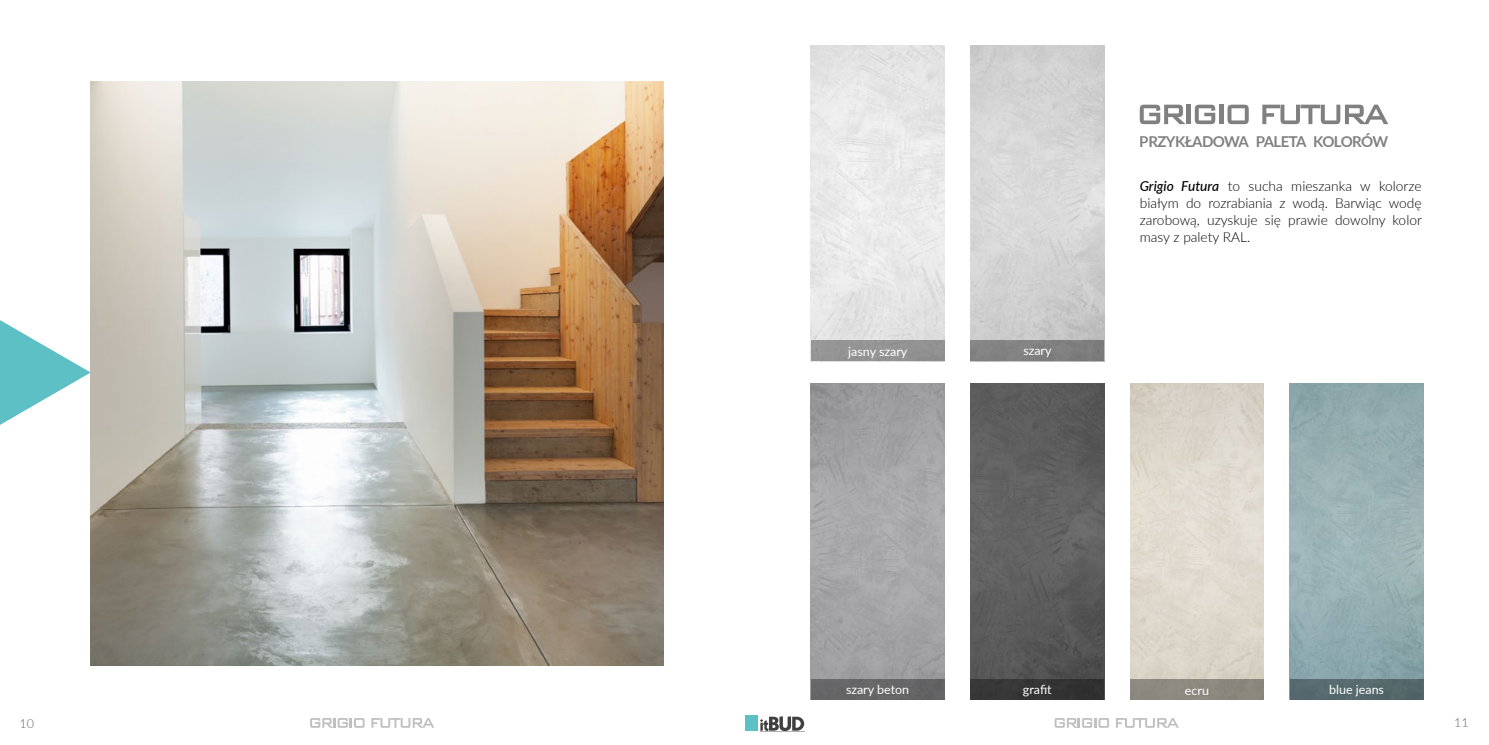
<style>
.page{position:relative;width:1489px;height:745px;background:#fff}
.page>*{position:absolute;margin:0;border:0;box-sizing:border-box;transform-origin:0 0}
.t1{font:700 15px "Lato";letter-spacing:-.04em;color:#000}
.t2{font:300 13.75px/16.9px "Lato";color:#000;text-align:justify}
.t3{font:12.5px "Lato";color:#fff}
.t4{font:300 12.5px "Lato";color:#646363}
.s1{font-weight:500;font-style:italic}
</style>
<div class="page">
<svg style="left:310px;top:718px;width:54px;height:9px"></svg>
<svg style="left:371px;top:718px;width:63px;height:9px"></svg>
<svg style="left:760px;top:716px;width:44px;height:14px"></svg>
<div style="left:731px;top:715px;width:27px;height:15px;background:#5cc0c5"></div>
<svg style="left:1054px;top:718px;width:55px;height:9px"></svg>
<svg style="left:1116px;top:718px;width:62px;height:9px"></svg>
<img style="left:90px;top:81px;width:573px;height:583px">
<img style="left:810px;top:45px;width:134px;height:295px">
<img style="left:970px;top:45px;width:133px;height:295px">
<img style="left:810px;top:383px;width:134px;height:295px">
<img style="left:970px;top:383px;width:133px;height:295px">
<svg style="left:0;top:320px;width:90px;height:105px"></svg>
<div style="left:810px;top:340px;width:134px;height:21px;background:#939393"></div>
<div style="left:970px;top:340px;width:133px;height:21px;background:#818181"></div>
<div style="left:810px;top:678px;width:134px;height:21px;background:#666667"></div>
<div style="left:970px;top:678px;width:133px;height:21px;background:#353535"></div>
<div style="left:1289px;top:678px;width:134px;height:21px;background:#56696d"></div>
<div style="left:1130px;top:678px;width:133px;height:21px;background:#8d8980"></div>
<svg style="left:1139px;top:105px;width:46px;height:19px"></svg>
<hr style="left:1186px;top:105px;width:4px;height:19px;background:#808080">
<svg style="left:1194px;top:105px;width:21px;height:19px"></svg>
<hr style="left:1219px;top:105px;width:4px;height:19px;background:#808080">
<svg style="left:1227px;top:105px;width:21px;height:19px"></svg>
<svg style="left:1262px;top:105px;width:125px;height:19px"></svg>
<div style="left:664px;top:708px;width:80px;height:36px;background:#fff"></div>
<p class="t1" style="left:1139px;top:130px;width:250px">PRZYKŁADOWA PALETA KOLORÓW</p>
<p class="t3" style="left:848px;top:342px;width:61px">jasny szary</p>
<p class="t3" style="left:1023px;top:341px;width:30px">szary</p>
<p class="t2" style="left:1139px;top:177px;width:284px"><span class="s1">Grigio Futura</span> to sucha mieszanka w kolorze białym do rozrabiania z wodą. Barwiąc wodę zarobową, uzyskuje się prawie dowolny kolor masy z palety RAL.</p>
<p class="t3" style="left:846px;top:679px;width:65px">szary beton</p>
<p class="t3" style="left:1022px;top:679px;width:30px">grafit</p>
<p class="t3" style="left:1184px;top:680px;width:26px">ecru</p>
<p class="t3" style="left:1328px;top:680px;width:56px">blue jeans</p>
<p class="t4" style="left:19px;top:713px;width:16px">10</p>
<p class="t4" style="left:1453px;top:713px;width:16px">11</p>
</div>
